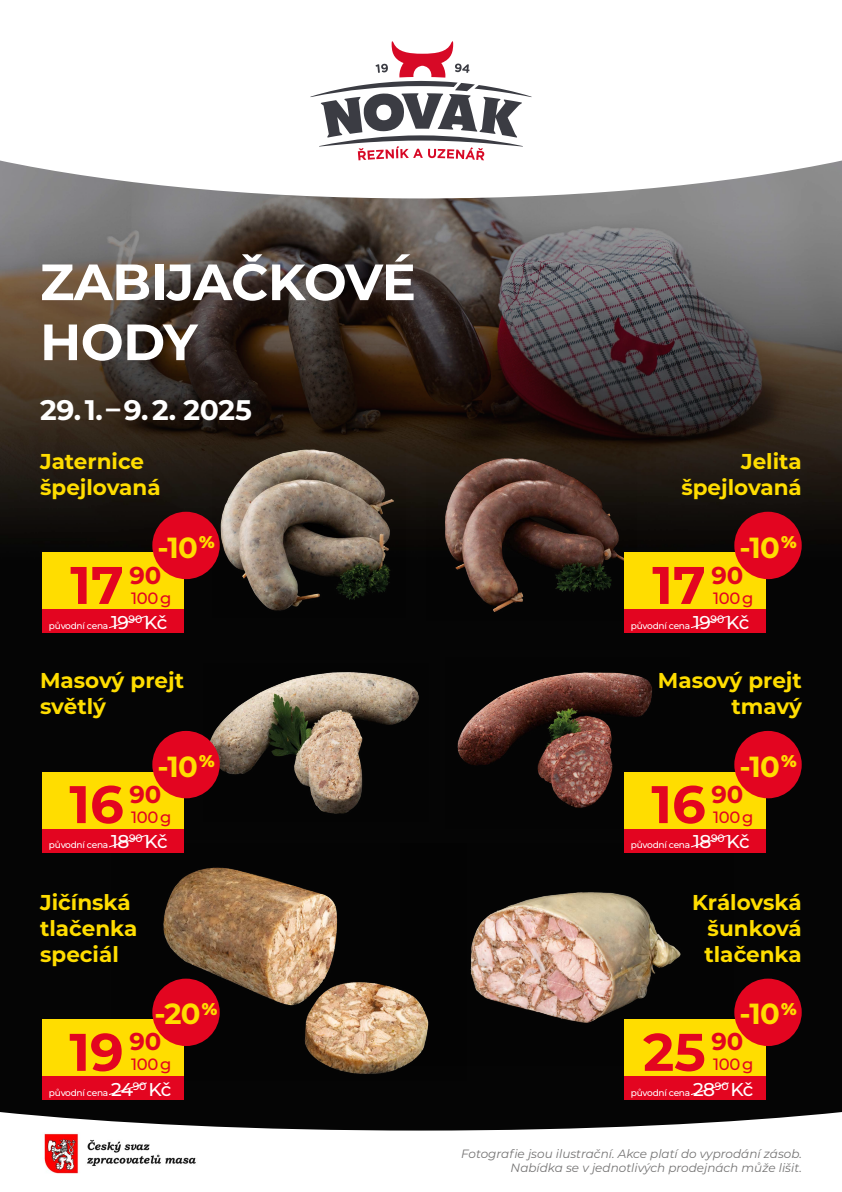
<style>
.page{position:relative;width:842px;height:1192px;background:#fff}
.page>*{position:absolute;margin:0;border:0;box-sizing:border-box;transform-origin:0 0}
.t1{font:700 52.8px "Montserrat";color:#e30520}
.t2{font:700 50.9px/60px "Montserrat";letter-spacing:-.01em;color:#fff}
.t3{font:700 29.1px "Montserrat";letter-spacing:-.025em;color:#fd0}
.t4{font:700 28.25px "Montserrat";letter-spacing:-.01em;color:#fff}
.t5{font:700 21.5px/25.8px "Montserrat";color:#fd0}
.t6{font:500 16.4px "Montserrat";letter-spacing:-.02em;color:#e30520}
.t7{font:italic 12px/14.4px "Montserrat";color:#757474;text-align:right}
.t8{font:500 9px "Montserrat";letter-spacing:-.03em;color:#fff}
.s1{font-size:18.5px}
</style>
<div class="page">
<img style="left:0;top:198px;width:842px;height:914px">
<svg style="left:0;top:160px;width:842px;height:38px"></svg>
<svg style="left:310px;top:41px;width:222px;height:119px"></svg>
<svg style="left:0;top:1112px;width:842px;height:19px;fill:#050505"></svg>
<img style="left:426px;top:450px;width:210px;height:170px">
<img style="left:111px;top:844px;width:355px;height:236px">
<img style="left:400px;top:844px;width:333px;height:222px">
<img style="left:44px;top:1133px;width:152px;height:41px">
<img style="left:212px;top:443px;width:194px;height:174px">
<img style="left:203px;top:663px;width:225px;height:158px">
<img style="left:445px;top:657px;width:244px;height:172px">
<div style="left:42px;top:552px;width:142px;height:81px;background:#fd0"></div>
<div style="left:42px;top:610px;width:142px;height:23px;background:#e30520"></div>
<div style="left:152px;top:512px;width:68px;height:67px;background:#e30520;border-radius:50%"></div>
<svg style="left:109px;top:615px;width:38px;height:14px"></svg>
<div style="left:42px;top:772px;width:142px;height:80px;background:#fd0"></div>
<div style="left:42px;top:829px;width:142px;height:23px;background:#e30520"></div>
<div style="left:152px;top:731px;width:68px;height:67px;background:#e30520;border-radius:50%"></div>
<svg style="left:109px;top:834px;width:38px;height:14px"></svg>
<div style="left:42px;top:1019px;width:142px;height:81px;background:#fd0"></div>
<div style="left:42px;top:1077px;width:142px;height:23px;background:#e30520"></div>
<div style="left:152px;top:979px;width:68px;height:67px;background:#e30520;border-radius:50%"></div>
<svg style="left:109px;top:1082px;width:38px;height:13px"></svg>
<div style="left:624px;top:552px;width:142px;height:81px;background:#fd0"></div>
<div style="left:624px;top:610px;width:142px;height:23px;background:#e30520"></div>
<div style="left:734px;top:512px;width:68px;height:67px;background:#e30520;border-radius:50%"></div>
<svg style="left:691px;top:615px;width:38px;height:14px"></svg>
<div style="left:624px;top:772px;width:142px;height:80px;background:#fd0"></div>
<div style="left:624px;top:829px;width:142px;height:23px;background:#e30520"></div>
<div style="left:734px;top:731px;width:68px;height:67px;background:#e30520;border-radius:50%"></div>
<svg style="left:691px;top:834px;width:38px;height:14px"></svg>
<div style="left:624px;top:1019px;width:142px;height:81px;background:#fd0"></div>
<div style="left:624px;top:1077px;width:142px;height:23px;background:#e30520"></div>
<div style="left:734px;top:979px;width:68px;height:67px;background:#e30520;border-radius:50%"></div>
<svg style="left:691px;top:1082px;width:38px;height:13px"></svg>
<h2 class="t2" style="left:40px;top:250px;width:377px">ZABIJAČKOVÉ<br>HODY</h2>
<h3 class="t4" style="left:40px;top:390px;width:213px">29. 1. – 9. 2. 2025</h3>
<p class="t5" style="left:40px;top:447px;width:122px">Jaternice špejlovaná</p>
<p class="t5" style="left:681px;top:447px;width:122px;text-align:right">Jelita špejlovaná</p>
<h3 class="t3" style="left:157px;top:526px;width:59px">-10<sup>%</sup></h3>
<h3 class="t3" style="left:739px;top:526px;width:59px">-10<sup>%</sup></h3>
<h1 class="t1" style="left:70px;top:547px;width:93px">17 <sup>90</sup></h1>
<p class="t6" style="left:131px;top:586px;width:42px">100 g</p>
<h1 class="t1" style="left:652px;top:547px;width:93px">17 <sup>90</sup></h1>
<p class="t6" style="left:713px;top:586px;width:42px">100 g</p>
<p class="t8" style="left:49px;top:620px;width:120px">původní cena <span class="s1">19</span><sup>90</sup> <span class="s1">Kč</span></p>
<p class="t8" style="left:631px;top:620px;width:120px">původní cena <span class="s1">19</span><sup>90</sup> <span class="s1">Kč</span></p>
<p class="t5" style="left:40px;top:666px;width:145px">Masový prejt světlý</p>
<p class="t5" style="left:658px;top:666px;width:145px;text-align:right">Masový prejt tmavý</p>
<h3 class="t3" style="left:157px;top:745px;width:59px">-10<sup>%</sup></h3>
<h3 class="t3" style="left:739px;top:745px;width:59px">-10<sup>%</sup></h3>
<h1 class="t1" style="left:69px;top:766px;width:94px">16 <sup>90</sup></h1>
<p class="t6" style="left:131px;top:805px;width:42px">100 g</p>
<h1 class="t1" style="left:651px;top:766px;width:94px">16 <sup>90</sup></h1>
<p class="t6" style="left:713px;top:805px;width:42px">100 g</p>
<p class="t8" style="left:49px;top:839px;width:120px">původní cena <span class="s1">18</span><sup>90</sup> <span class="s1">Kč</span></p>
<p class="t8" style="left:631px;top:839px;width:120px">původní cena <span class="s1">18</span><sup>90</sup> <span class="s1">Kč</span></p>
<p class="t5" style="left:40px;top:888px;width:99px">Jičínská tlačenka speciál</p>
<p class="t5" style="left:704px;top:888px;width:99px;text-align:justify;text-indent:-12px">Královská šunková tlačenka</p>
<h3 class="t3" style="left:155px;top:993px;width:64px">-20<sup>%</sup></h3>
<h3 class="t3" style="left:739px;top:993px;width:59px">-10<sup>%</sup></h3>
<h1 class="t1" style="left:69px;top:1014px;width:94px">19 <sup>90</sup></h1>
<p class="t6" style="left:131px;top:1053px;width:42px">100 g</p>
<h1 class="t1" style="left:643px;top:1014px;width:102px">25 <sup>90</sup></h1>
<p class="t6" style="left:713px;top:1053px;width:42px">100 g</p>
<p class="t8" style="left:49px;top:1087px;width:124px">původní cena <span class="s1">24</span><sup>90</sup> <span class="s1">Kč</span></p>
<p class="t8" style="left:631px;top:1087px;width:124px">původní cena <span class="s1">28</span><sup>90</sup> <span class="s1">Kč</span></p>
<p class="t7" style="left:461px;top:1146px;width:342px">Fotografie jsou ilustrační. Akce platí do vyprodání zásob.<br>Nabídka se v jednotlivých prodejnách může lišit.</p>
</div>
